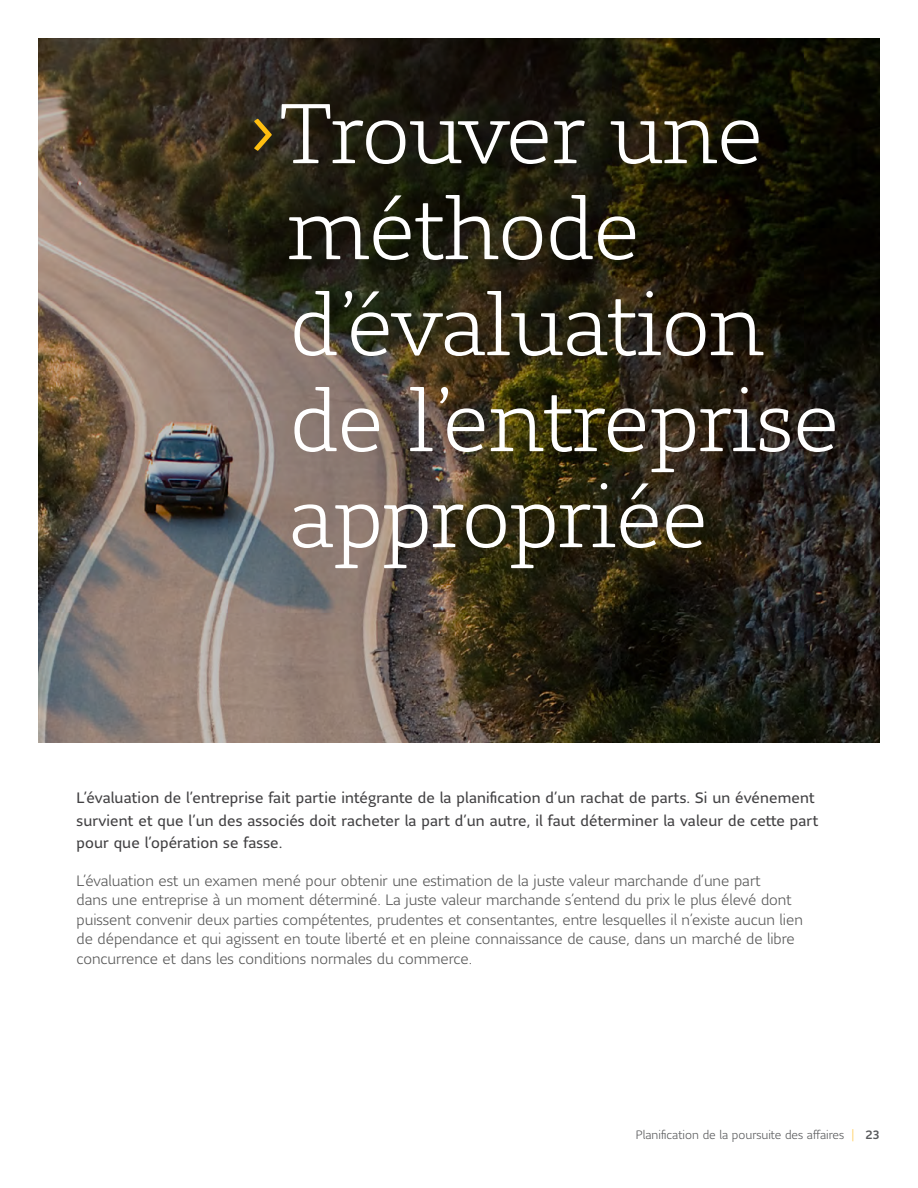
<style>
.page{position:relative;width:918px;height:1188px;background:#fff}
.page>*{position:absolute;margin:0;border:0;box-sizing:border-box;transform-origin:0 0}
.H1_-_Page_Title__Lig{font:300 84px/96px "Sun Life Serif";letter-spacing:-.01em;color:#fff}
.P_-_Body_Copy{font:300 15px/19.5px "Sun Life Sans";color:#555}
.P_-_Body_Copy__Regul{font:15px/22.5px "Sun Life Sans";letter-spacing:.01em;color:#414042}
.t1{font:300 12px "Sun Life Sans";color:#58595b}
.s1{color:#febe10}
.s2{color:#ffc94e}
.s3{font-weight:500}
</style>
<div class="page">
<img style="left:38px;top:38px;width:842px;height:704px">
<p class="H1_-_Page_Title__Lig" style="left:288px;top:84px;width:478px;text-indent:-37px"><span class="s1">›</span>Trouver une méthode</p>
<p class="H1_-_Page_Title__Lig" style="left:289px;top:276px;width:553px">d’évaluation de l’entreprise appropriée</p>
<p class="P_-_Body_Copy__Regul" style="left:76px;top:787px;width:743px">L’évaluation de l’entreprise fait partie intégrante de la planification d’un rachat de parts. Si un événement survient et que l’un des associés doit racheter la part d’un autre, il faut déterminer la valeur de cette part pour que l’opération se fasse.</p>
<p class="P_-_Body_Copy" style="left:76px;top:871px;width:728px">L’évaluation est un examen mené pour obtenir une estimation de la juste valeur marchande d’une part<br>dans une entreprise à un moment déterminé. La juste valeur marchande s’entend du prix le plus élevé dont puissent convenir deux parties compétentes, prudentes et consentantes, entre lesquelles il n’existe aucun lien de dépendance et qui agissent en toute liberté et en pleine connaissance de cause, dans un marché de libre concurrence et dans les conditions normales du commerce.</p>
<p class="t1" style="left:636px;top:1126px;width:245px">Planification de la poursuite des affaires <span class="s2">|</span> <span class="s3">23</span></p>
</div>
